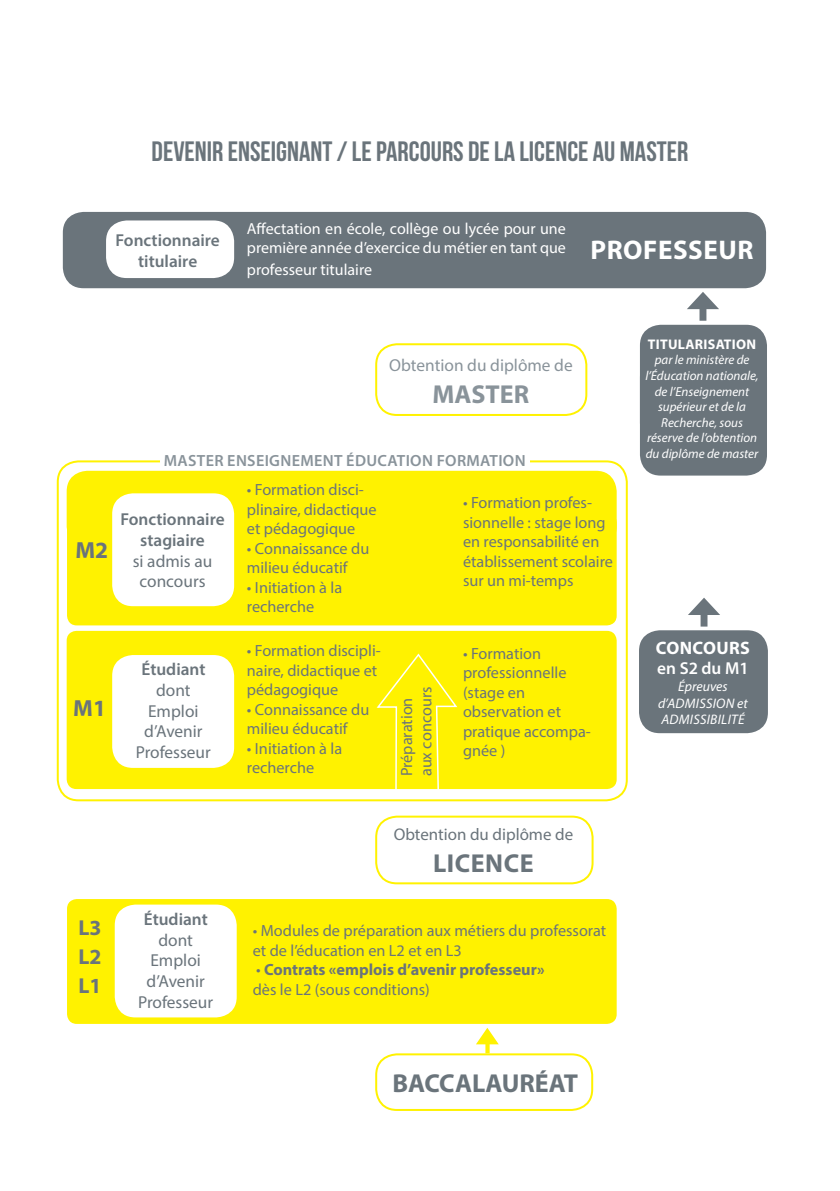
<style>
.page{position:relative;width:840px;height:1191px;background:#fff}
.page>*{position:absolute;margin:0;border:0;box-sizing:border-box;transform-origin:0 0}
.t1{font:28px "Bebas Neue";color:#6a747b}
.t2{font:700 27px "Myriad Pro";letter-spacing:.02em;color:#fff}
.t3{font:700 26px "Myriad Pro";color:#6a747b}
.t4{font:700 26px "Myriad Pro";letter-spacing:.02em;color:#6a747b}
.t5{font:700 26px "Myriad Pro";color:#89939a}
.t6{font:700 23.4px "Myriad Pro";color:#6a747b}
.t7{font:700 21.6px/29.4px "Myriad Pro";color:#6a747b;text-align:justify}
.t8{font:700 18px "Myriad Pro";letter-spacing:.02em;color:#fff}
.t9{font:17.2px/20.8px "Myriad Pro";color:#6a747b;text-align:center}
.t10{font:600 17.2px/20.8px "Myriad Pro";color:#6a747b;text-align:center}
.t11{font:17.2px "Myriad Pro";color:#89939a}
.t12{font:600 17.2px "Myriad Pro";color:#fff}
.t13{font:16.8px "Myriad Pro";color:#6a747b}
.t14{font:16.2px/19.4px "Myriad Pro";color:#6a747b}
.t15{font:700 16.2px/19.4px "Myriad Pro";color:#6a747b}
.t16{font:600 16.2px "Myriad Pro";letter-spacing:.02em;color:#89939a}
.t17{font:16px/19.2px "Myriad Pro";color:#fff}
.t18{font:700 14px "Myriad Pro";letter-spacing:.02em;color:#fff}
.t19{font:italic 13.8px/16.6px "Myriad Pro";letter-spacing:.02em;color:#fff;text-align:center}
.t20{font:italic 13px/15.6px "Myriad Pro";color:#fff;text-align:center}
.s1{font-weight:400}
</style>
<div class="page">
<div style="left:375px;top:343px;width:212px;height:73px;border:2px solid #fff200;border-radius:21px"></div>
<svg style="left:58px;top:461px;width:568px;height:339px"></svg>
<div style="left:57px;top:460px;width:570px;height:341px;border:2px solid #fff200;border-radius:21px"></div>
<div style="left:67px;top:631px;width:549px;height:158px;background:#fff200;border-radius:10px"></div>
<div style="left:67px;top:899px;width:549px;height:125px;background:#fff200;border-radius:10px"></div>
<div style="left:639px;top:325px;width:127px;height:118px;background:#6a747b;border-radius:21px"></div>
<div style="left:639px;top:357px;width:127px;height:118px;background:#6a747b;border-radius:21px"></div>
<div style="left:375px;top:815px;width:218px;height:69px;border:2px solid #fff200;border-radius:21px"></div>
<svg style="left:476px;top:1028px;width:22px;height:25px"></svg>
<div style="left:67px;top:471px;width:549px;height:76px;background:#fff200;border-radius:21px"></div>
<div style="left:160px;top:454px;width:369px;height:15px;background:#fff"></div>
<div style="left:67px;top:512px;width:549px;height:113px;background:#fff200;border-radius:10px"></div>
<div style="left:63px;top:212px;width:702px;height:76px;background:#6a747b;border-radius:21px"></div>
<div style="left:106px;top:220px;width:128px;height:58px;background:#fff;border-radius:21px"></div>
<div style="left:112px;top:493px;width:122px;height:113px;background:#fff;border-radius:21px"></div>
<div style="left:638px;top:630px;width:129px;height:103px;background:#6a747b;border-radius:21px"></div>
<div style="left:700px;top:609px;width:7px;height:17px;background:#6a747b"></div>
<svg style="left:688px;top:598px;width:31px;height:17px"></svg>
<div style="left:112px;top:655px;width:122px;height:113px;background:#fff;border-radius:21px"></div>
<div style="left:115px;top:904px;width:121px;height:113px;background:#fff;border-radius:21px"></div>
<svg style="left:375px;top:653px;width:83px;height:145px"></svg>
<div style="left:375px;top:1053px;width:218px;height:58px;border:2px solid #fff200;border-radius:21px"></div>
<div style="left:699px;top:303px;width:7px;height:18px;background:#6a747b"></div>
<svg style="left:687px;top:292px;width:31px;height:17px"></svg>
<h1 class="t1" style="left:151px;top:136px;width:538px">DEVENIR ENSEIGNANT / LE PARCOURS DE LA LICENCE AU MASTER</h1>
<p class="t17" style="left:247px;top:219px;width:320px">Affectation en école, collège ou lycée pour une première année d’exercice du métier en tant que</p>
<p class="t17" style="left:247px;top:260px;width:127px">professeur titulaire</p>
<p class="t10" style="left:115px;top:229px;width:106px">Fonctionnaire titulaire</p>
<h2 class="t2" style="left:590px;top:232px;width:164px">PROFESSEUR</h2>
<p class="t11" style="left:389px;top:355px;width:185px">Obtention du diplôme de</p>
<h3 class="t5" style="left:432px;top:377px;width:98px">MASTER</h3>
<h3 class="t6" style="left:75px;top:534px;width:34px">M2</h3>
<h3 class="t6" style="left:73px;top:693px;width:34px">M1</h3>
<p class="t16" style="left:164px;top:450px;width:363px">MASTER ENSEIGNEMENT ÉDUCATION FORMATION</p>
<p class="t10" style="left:120px;top:508px;width:106px">Fonctionnaire stagiaire</p>
<p class="t9" style="left:133px;top:550px;width:81px">si admis au concours</p>
<p class="t10" style="left:141px;top:658px;width:66px">Étudiant</p>
<p class="t9" style="left:136px;top:679px;width:76px">dont<br>Emploi d’Avenir<br>Professeur</p>
<p class="t14" style="left:247px;top:480px;width:131px">• Formation disci&shy;plinaire, didactique et pédagogique</p>
<p class="t14" style="left:247px;top:538px;width:124px">• Connaissance du milieu éducatif</p>
<p class="t14" style="left:247px;top:577px;width:97px">• Initiation à la recherche</p>
<p class="t14" style="left:247px;top:640px;width:135px">• Formation discipli&shy;naire, didactique et pédagogique</p>
<p class="t14" style="left:247px;top:699px;width:124px">• Connaissance du milieu éducatif</p>
<p class="t14" style="left:247px;top:738px;width:97px">• Initiation à la recherche</p>
<p class="t14" style="left:396px;top:776px;width:91px;rotate:-90deg">Préparation aux concours</p>
<p class="t14" style="left:463px;top:493px;width:151px">• Formation profes&shy;sionnelle : stage long en responsabilité en établissement scolaire sur un mi-temps</p>
<p class="t14" style="left:463px;top:643px;width:129px">• Formation professionnelle (stage en observation et pratique accompa&shy;gnée )</p>
<p class="t13" style="left:393px;top:824px;width:181px">Obtention du diplôme de</p>
<h3 class="t4" style="left:433px;top:846px;width:102px">LICENCE</h3>
<p class="t10" style="left:144px;top:908px;width:66px">Étudiant</p>
<p class="t9" style="left:138px;top:929px;width:76px">dont<br>Emploi d’Avenir<br>Professeur</p>
<h3 class="t7" style="left:78px;top:912px;width:25px">L3<br>L2<br>L1</h3>
<p class="t14" style="left:252px;top:921px;width:355px">• Modules de préparation aux métiers du professorat et de l’éducation en L2 et en L3</p>
<p class="t15" style="left:252px;top:959px;width:293px"><span class="s1">•</span> Contrats «emplois d’avenir professeur» <span class="s1">dès le L2 (sous conditions)</span></p>
<h3 class="t3" style="left:392px;top:1066px;width:187px">BACCALAURÉAT</h3>
<p class="t18" style="left:647px;top:335px;width:110px">TITULARISATION</p>
<p class="t20" style="left:645px;top:352px;width:115px">par le ministère de l’Éducation nationale, de l’Enseignement supérieur et de la<br>Recherche, sous réserve de l’obtention du diplôme de master</p>
<p class="t8" style="left:655px;top:636px;width:95px">CONCOURS</p>
<p class="t12" style="left:657px;top:657px;width:93px">en S2 du M1</p>
<p class="t19" style="left:657px;top:678px;width:91px">Épreuves d’ADMISSION et<br>ADMISSIBILITÉ</p>
</div>
